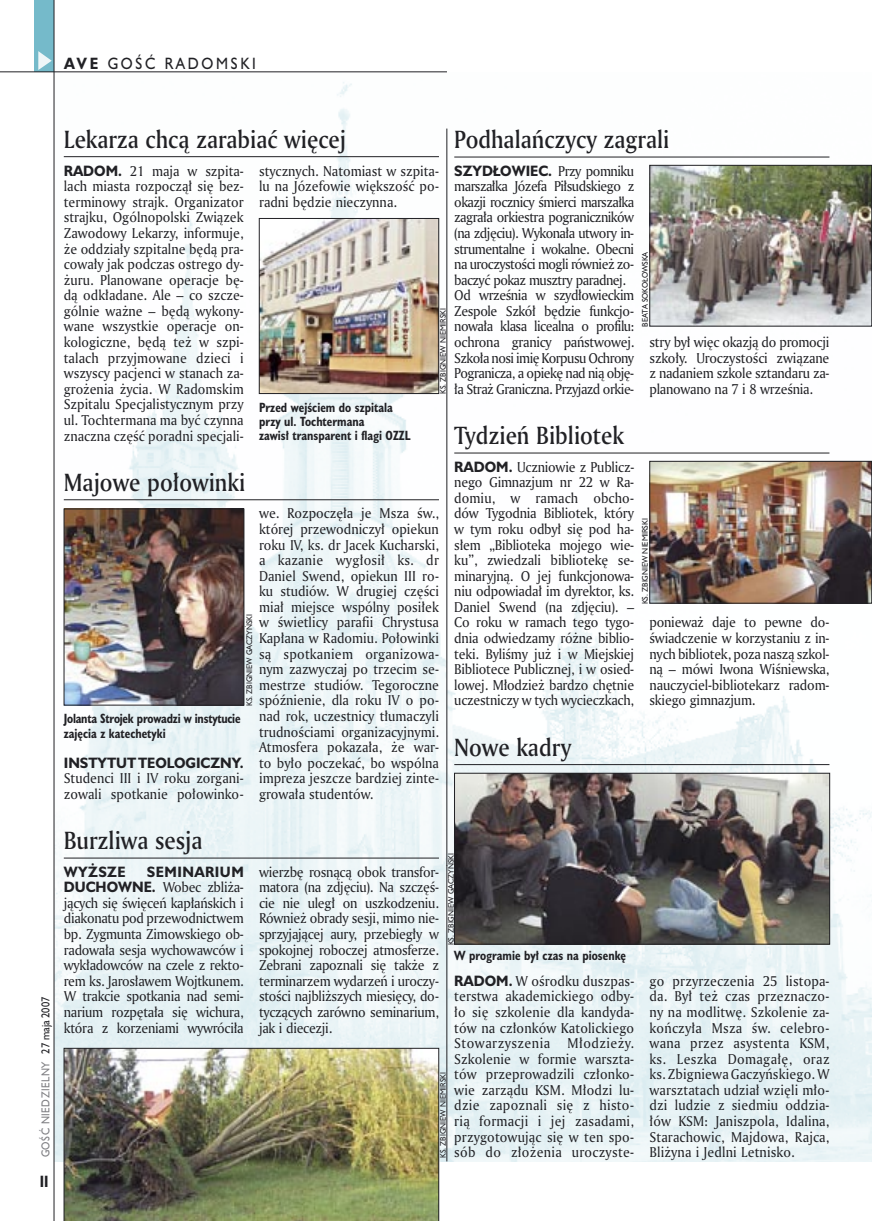
<style>
.page{position:relative;width:872px;height:1221px;background:#fff}
.page>*{position:absolute;margin:0;border:0;box-sizing:border-box;transform-origin:0 0}
._05d_tytyl_Kronika_AmMd_16_pt{font:24px "Amerigo Md PL";color:#212125;scale:.9 1}
._15a_temat_lewo{font:15px "Humanst 521 PL";letter-spacing:.2em;color:#212125;scale:.9 1}
._16_pagina_lewa{font:700 15px "Humanst 521 Cn PL";color:#212125;scale:.94 1}
._03_body_bez_akapitu{font:13.8px/15.6px "Amerigo PL";letter-spacing:-.01em;color:#212125;text-align:justify;scale:.94 1}
._03_body_bez_akapitu-2{font:700 13.8px "Humanst 521 PL";letter-spacing:.035em;color:#212125;scale:.94 1}
._09_podpis_zdjecia_HuCnB{font:700 12.3px/14.4px "Humanst 521 Cn PL";color:#212125;scale:.94 1}
._09_podpis_zdjecia_HuCnB-2{font:700 12.3px/14.4px "Humanst 521 Cn PL";letter-spacing:-.02em;color:#212125;scale:.94 1}
._18a_data_lewa_GOSC{font:10.5px "Humanst 521 PL";letter-spacing:.05em;color:#7f7f83;scale:.9 1}
._18_data_lewa{font:10.5px "Humanst 521 PL";color:#212125;scale:.9 1}
._09a_autor_zdjecia_Hu_5_pt{font:7.5px "Humanst 521 PL";color:#212125;scale:.94 1}
.s1{font-weight:700}
.s2{font-family:"Humanst 521 PL";font-weight:700}
</style>
<div class="page">
<img style="left:55px;top:82px;width:817px;height:1079px">
<div style="left:35px;top:0;width:19px;height:72px;background:#75baca"></div>
<svg style="left:38px;top:51px;width:14px;height:19px"></svg>
<hr style="left:54px;top:0;width:1px;height:1220px;background:#212125">
<hr style="left:0;top:72px;width:447px;height:1px;background:#212125">
<hr style="left:446px;top:129px;width:1px;height:1032px;background:#212125">
<hr style="left:64px;top:156px;width:375px;height:1px;background:#212125">
<hr style="left:454px;top:157px;width:375px;height:1px;background:#212125">
<img style="left:651px;top:167px;width:219px;height:157px">
<div style="left:649px;top:165px;width:223px;height:161px;border:1px solid #212125"></div>
<hr style="left:454px;top:764px;width:375px;height:1px;background:#212125">
<img style="left:456px;top:775px;width:372px;height:167px">
<div style="left:454px;top:773px;width:376px;height:171px;border:1px solid #212125"></div>
<hr style="left:454px;top:452px;width:375px;height:1px;background:#212125">
<img style="left:651px;top:463px;width:219px;height:138px">
<div style="left:649px;top:461px;width:223px;height:142px;border:1px solid #212125"></div>
<hr style="left:64px;top:857px;width:375px;height:1px;background:#212125">
<img style="left:64px;top:1048px;width:375px;height:172px">
<img style="left:261px;top:220px;width:176px;height:172px">
<div style="left:259px;top:218px;width:180px;height:176px;border:1px solid #212125"></div>
<hr style="left:64px;top:499px;width:375px;height:1px;background:#212125">
<img style="left:66px;top:510px;width:176px;height:193px">
<div style="left:64px;top:508px;width:180px;height:197px;border:1px solid #212125"></div>
<p class="_15a_temat_lewo" style="left:64px;top:53px;width:215px"><span class="s1">AVE</span> GOŚĆ RADOMSKI</p>
<p class="_05d_tytyl_Kronika_AmMd_16_pt" style="left:64px;top:123px;width:315px">Lekarza chcą zarabiać więcej</p>
<p class="_03_body_bez_akapitu" style="left:64px;top:162px;width:193px"><span class="s2">RADOM.</span> 21 maja w szpita&shy;lach miasta rozpoczął się bez&shy;terminowy strajk. Organizator strajku, Ogólnopolski Związek Zawodowy Lekarzy, informuje, że oddziały szpitalne będą pra&shy;cowały jak podczas ostrego dy&shy;żuru. Planowane operacje bę&shy;dą odkładane. Ale – co szcze&shy;gólnie ważne – będą wykony&shy;wane wszystkie operacje on&shy;kologiczne, będą też w szpi&shy;talach przyjmowane dzieci i wszyscy pacjenci w stanach za&shy;grożenia życia. W Radomskim Szpitalu Specjalistycznym przy ul. Tochtermana ma być czynna znaczna część poradni specjali-</p>
<p class="_03_body_bez_akapitu" style="left:259px;top:162px;width:193px">stycznych. Natomiast w szpita&shy;lu na Józefowie większość po&shy;radni będzie nieczynna.</p>
<p class="_09a_autor_zdjecia_Hu_5_pt" style="left:438px;top:394px;width:92px;rotate:-90deg">KS. ZBIGNIEW NIEMIRSKI</p>
<p class="_09_podpis_zdjecia_HuCnB" style="left:259px;top:399px;width:163px">Przed wejściem do szpitala przy ul. Tochtermana<br>zawisł transparent i flagi OZZL</p>
<p class="_05d_tytyl_Kronika_AmMd_16_pt" style="left:64px;top:466px;width:203px">Majowe połowinki</p>
<p class="_03_body_bez_akapitu" style="left:259px;top:505px;width:193px">we. Rozpoczęła je Msza św., której przewodniczył opiekun roku IV, ks. dr Jacek Kucharski, a kazanie wygłosił ks. dr Daniel Swend, opiekun III ro&shy;ku studiów. W drugiej części miał miejsce wspólny posiłek w świetlicy parafii Chrystusa Kapłana w Radomiu. Połowinki są spotkaniem organizowa&shy;nym zazwyczaj po trzecim se&shy;mestrze studiów. Tegoroczne spóźnienie, dla roku IV o po&shy;nad rok, uczestnicy tłumaczyli trudnościami organizacyjnymi.<br>Atmosfera pokazała, że war&shy;to było poczekać, bo wspólna impreza jeszcze bardziej zinte&shy;growała studentów.</p>
<p class="_09a_autor_zdjecia_Hu_5_pt" style="left:244px;top:705px;width:99px;rotate:-90deg">KS. ZBIGNIEW GACZYŃSKI</p>
<p class="_09_podpis_zdjecia_HuCnB-2" style="left:64px;top:711px;width:190px">Jolanta Strojek prowadzi w instytucie zajęcia z katechetyki</p>
<p class="_03_body_bez_akapitu" style="left:64px;top:754px;width:193px"><span class="s2">INSTYTUT TEOLOGICZNY.<br></span>Studenci III i IV roku zorgani&shy;zowali spotkanie połowinko-</p>
<p class="_05d_tytyl_Kronika_AmMd_16_pt" style="left:454px;top:123px;width:241px">Podhalańczycy zagrali</p>
<p class="_03_body_bez_akapitu" style="left:454px;top:162px;width:193px"><span class="s2">SZYDŁOWIEC.</span> Przy pomniku marszałka Józefa Piłsudskiego z okazji rocznicy śmierci marszałka zagrała orkiestra pograniczników (na zdjęciu). Wykonała utwory in&shy;strumentalne i wokalne. Obecni na uroczystości mogli również zo&shy;baczyć pokaz musztry paradnej.</p>
<p class="_03_body_bez_akapitu" style="left:454px;top:287px;width:193px">Od września w szydłowieckim Zespole Szkół będzie funkcjo&shy;nowała klasa licealna o profilu: ochrona granicy państwowej.<br>Szkoła nosi imię Korpusu Ochrony Pogranicza, a opiekę nad nią obję&shy;ła Straż Graniczna. Przyjazd orkie-</p>
<p class="_09a_autor_zdjecia_Hu_5_pt" style="left:640px;top:326px;width:82px;rotate:-90deg">BEATA SOKOŁOWSKA</p>
<p class="_03_body_bez_akapitu" style="left:649px;top:334px;width:193px">stry był więc okazją do promocji szkoły. Uroczystości związane z nadaniem szkole sztandaru za&shy;planowano na 7 i 8 września.</p>
<p class="_05d_tytyl_Kronika_AmMd_16_pt" style="left:454px;top:419px;width:190px">Tydzień Bibliotek</p>
<p class="_03_body_bez_akapitu" style="left:454px;top:458px;width:193px"><span class="s2">RADOM.</span> Uczniowie z Publicz&shy;nego Gimnazjum nr 22 w Ra&shy;domiu, w ramach obcho&shy;dów Tygodnia Bibliotek, który w tym roku odbył się pod ha&shy;słem „Biblioteka mojego wie&shy;ku”, zwiedzali bibliotekę se&shy;minaryjną. O jej funkcjonowa&shy;niu odpowiadał im dyrektor, ks.<br>Daniel Swend (na zdjęciu). – Co roku w ramach tego tygo&shy;dnia odwiedzamy różne biblio&shy;teki. Byliśmy już i w Miejskiej Bibliotece Publicznej, i w osied&shy;lowej. Młodzież bardzo chętnie uczestniczy w tych wycieczkach,</p>
<p class="_09a_autor_zdjecia_Hu_5_pt" style="left:640px;top:604px;width:92px;rotate:-90deg">KS. ZBIGNIEW NIEMIRSKI</p>
<p class="_03_body_bez_akapitu" style="left:649px;top:614px;width:193px">ponieważ daje to pewne do&shy;świadczenie w korzystaniu z in&shy;nych bibliotek, poza naszą szkol&shy;ną – mówi Iwona Wiśniewska, nauczyciel-bibliotekarz radom&shy;skiego gimnazjum.</p>
<p class="_05d_tytyl_Kronika_AmMd_16_pt" style="left:454px;top:731px;width:132px">Nowe kadry</p>
<p class="_18_data_lewa" style="left:38px;top:1053px;width:64px;rotate:-90deg">27 maja 2007</p>
<p class="_18a_data_lewa_GOSC" style="left:38px;top:1157px;width:108px;rotate:-90deg">GOŚĆ NIEDZIELNY</p>
<p class="_16_pagina_lewa" style="left:40px;top:1170px;width:11px">II</p>
<p class="_05d_tytyl_Kronika_AmMd_16_pt" style="left:64px;top:824px;width:156px">Burzliwa sesja</p>
<p class="_03_body_bez_akapitu-2" style="left:64px;top:862px;width:67px">WYŻSZE</p>
<p class="_09a_autor_zdjecia_Hu_5_pt" style="left:446px;top:944px;width:99px;rotate:-90deg">KS. ZBIGNIEW GACZYŃSKI</p>
<p class="_03_body_bez_akapitu" style="left:64px;top:863px;width:193px;text-indent:83px"><span class="s2">SEMINARIUM DUCHOWNE.</span> Wobec zbliża&shy;jących się święceń kapłańskich i diakonatu pod przewodnictwem bp. Zygmunta Zimowskiego ob&shy;radowała sesja wychowawców i wykładowców na czele z rekto&shy;rem ks. Jarosławem Wojtkunem.<br>W trakcie spotkania nad semi&shy;narium rozpętała się wichura, która z korzeniami wywróciła</p>
<p class="_03_body_bez_akapitu" style="left:259px;top:863px;width:193px">wierzbę rosnącą obok transfor&shy;matora (na zdjęciu). Na szczęś&shy;cie nie uległ on uszkodzeniu.<br>Również obrady sesji, mimo nie&shy;sprzyjającej aury, przebiegły w spokojnej roboczej atmosferze.<br>Zebrani zapoznali się także z terminarzem wydarzeń i uroczy&shy;stości najbliższych miesięcy, do&shy;tyczących zarówno seminarium, jak i diecezji.</p>
<p class="_09_podpis_zdjecia_HuCnB" style="left:454px;top:947px;width:184px">W programie był czas na piosenkę</p>
<p class="_03_body_bez_akapitu" style="left:454px;top:972px;width:193px"><span class="s2">RADOM.</span> W ośrodku duszpas&shy;terstwa akademickiego odby&shy;ło się szkolenie dla kandyda&shy;tów na członków Katolickiego Stowarzyszenia</p>
<p class="_03_body_bez_akapitu" style="left:454px;top:1034px;width:193px;text-indent:113px">Młodzieży.<br>Szkolenie w formie warszta&shy;tów przeprowadzili członko&shy;wie zarządu KSM. Młodzi lu&shy;dzie zapoznali się z histo&shy;rią formacji i jej zasadami, przygotowując się w ten spo&shy;sób do złożenia uroczyste-</p>
<p class="_09a_autor_zdjecia_Hu_5_pt" style="left:438px;top:1157px;width:92px;rotate:-90deg">KS. ZBIGNIEW NIEMIRSKI</p>
<p class="_03_body_bez_akapitu" style="left:649px;top:972px;width:193px">go przyrzeczenia 25 listopa&shy;da. Był też czas przeznaczo&shy;ny na modlitwę. Szkolenie za&shy;kończyła Msza św. celebro&shy;wana przez asystenta KSM, ks. Leszka Domagałę, oraz ks. Zbigniewa Gaczyńskiego. W warsztatach udział wzięli mło&shy;dzi ludzie z siedmiu oddzia&shy;łów KSM: Janiszpola, Idalina, Starachowic, Majdowa, Rajca, Bliżyna i Jedlni Letnisko.</p>
</div>
